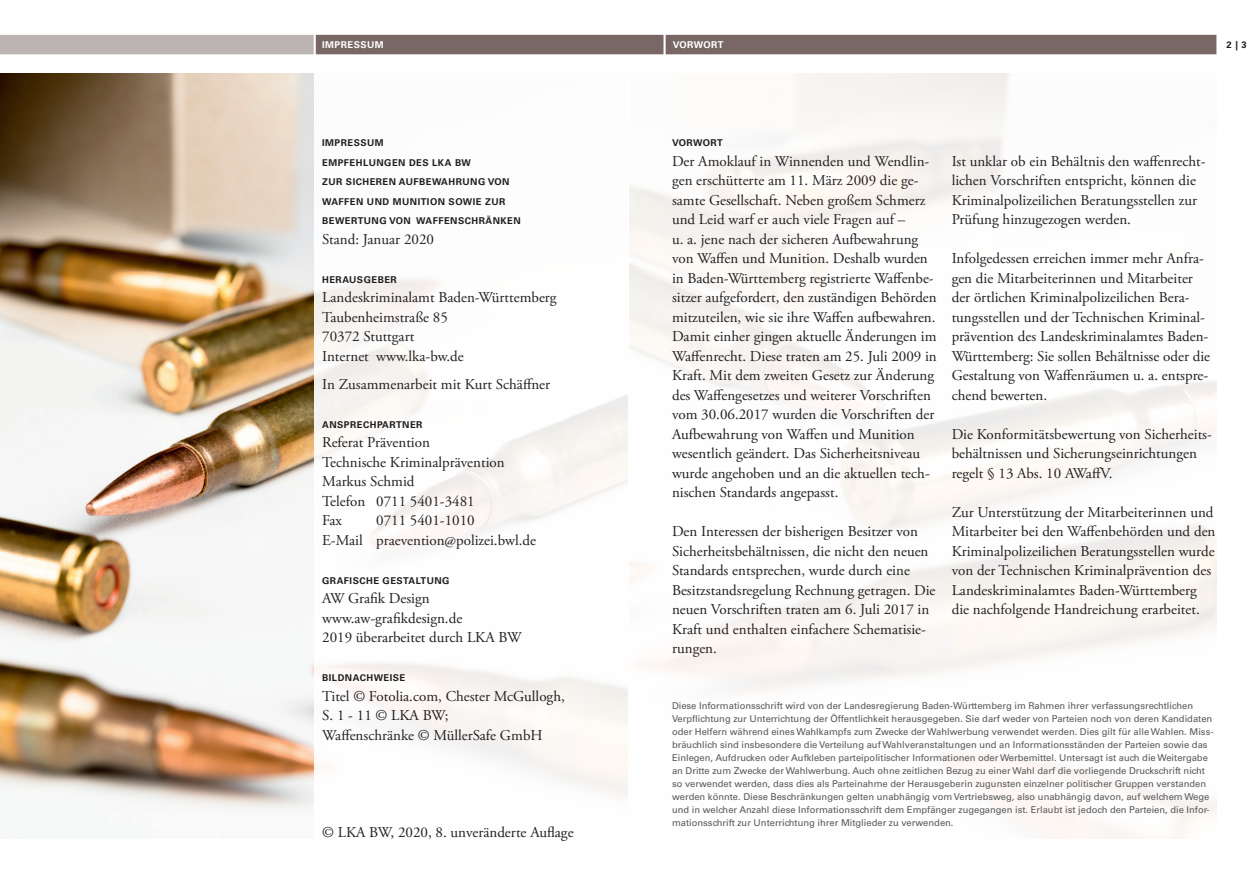
<style>
.page{position:relative;width:1259px;height:893px;background:#fff}
.page>*{position:absolute;margin:0;border:0;box-sizing:border-box;transform-origin:0 0}
.t1{font:15px/19.5px "Adobe Garamond Pro";color:#231f20}
.t2{font:9.3px/13px "Univers LT Std";color:#57585a}
.t3{font:700 9.3px/19.5px "Univers LT Std";letter-spacing:.05em;color:#231f20}
.t4{font:700 9.3px "Univers LT Std";letter-spacing:.05em;color:#fff}
.t5{font:700 9.3px "Univers LT Std";letter-spacing:.03em;color:#231f20}
.t6{font:700 9.3px "Univers LT Std";letter-spacing:.03em;color:#fff}
</style>
<div class="page">
<img style="left:0;top:74px;width:627px;height:737px">
<div style="left:316px;top:35px;width:900px;height:19px;background:#796765"></div>
<div style="left:0;top:35px;width:314px;height:19px;background:#bcb4b2"></div>
<hr style="left:663px;top:0;width:2px;height:68px;background:#fff">
<p class="t4" style="left:322px;top:39px;width:63px">IMPRESSUM</p>
<p class="t6" style="left:673px;top:39px;width:52px">VORWORT</p>
<p class="t3" style="left:1226px;top:35px;width:22px">2 | 3</p>
<p class="t3" style="left:322px;top:133px;width:200px">IMPRESSUM<br>EMPFEHLUNGEN DES LKA BW<br>ZUR SICHEREN AUFBEWAHRUNG VON<br>WAFFEN UND MUNITION SOWIE ZUR<br>BEWERTUNG VON WAFFENSCHRÄNKEN</p>
<p class="t1" style="left:322px;top:230px;width:113px">Stand: Januar 2020</p>
<p class="t3" style="left:322px;top:270px;width:76px">HERAUSGEBER</p>
<p class="t1" style="left:322px;top:288px;width:236px">Landeskriminalamt Baden-Württemberg<br>Taubenheimstraße 85<br>70372 Stuttgart<br>Internet www.lka-bw.de</p>
<p class="t1" style="left:322px;top:375px;width:229px">In Zusammenarbeit mit Kurt Schäffner</p>
<p class="t3" style="left:322px;top:415px;width:102px">ANSPRECHPARTNER</p>
<p class="t1" style="left:322px;top:433px;width:184px">Referat Prävention<br>Technische Kriminalprävention<br>Markus Schmid<br>Telefon 0711 5401-3481<br>Fax</p>
<p class="t1" style="left:322px;top:511px;width:215px;text-align:center">0711 5401-1010<br>E-Mail praevention@polizei.bwl.de</p>
<p class="t3" style="left:322px;top:571px;width:129px">GRAFISCHE GESTALTUNG</p>
<p class="t1" style="left:322px;top:589px;width:201px">AW Grafik Design www.aw-grafikdesign.de<br>2019 überarbeitet durch LKA BW</p>
<p class="t3" style="left:322px;top:668px;width:85px">BILDNACHWEISE</p>
<p class="t1" style="left:322px;top:687px;width:244px">Titel © Fotolia.com, Chester McGullogh,<br>S. 1 - 11 © LKA BW;<br>Waffenschränke © MüllerSafe GmbH</p>
<p class="t1" style="left:322px;top:823px;width:253px">© LKA BW, 2020, 8. unveränderte Auflage</p>
<p class="t5" style="left:672px;top:138px;width:52px">VORWORT</p>
<p class="t1" style="left:672px;top:152px;width:266px">Der Amoklauf in Winnenden und Wendlin&shy;gen erschütterte am 11. März 2009 die ge&shy;samte Gesellschaft. Neben großem Schmerz und Leid warf er auch viele Fragen auf –<br>u. a. jene nach der sicheren Aufbewahrung von Waffen und Munition. Deshalb wurden in Baden-Württemberg registrierte Waffenbe&shy;sitzer aufgefordert, den zuständigen Behörden mitzuteilen, wie sie ihre Waffen aufbewahren.<br>Damit einher gingen aktuelle Änderungen im Waffenrecht. Diese traten am 25. Juli 2009 in Kraft. Mit dem zweiten Gesetz zur Änderung des Waffengesetzes und weiterer Vorschriften vom 30.06.2017 wurden die Vorschriften der Aufbewahrung von Waffen und Munition wesentlich geändert. Das Sicherheitsniveau wurde angehoben und an die aktuellen tech&shy;nischen Standards angepasst.</p>
<p class="t1" style="left:672px;top:522px;width:265px">Den Interessen der bisherigen Besitzer von Sicherheitsbehältnissen, die nicht den neuen Standards entsprechen, wurde durch eine Besitzstandsregelung Rechnung getragen. Die neuen Vorschriften traten am 6. Juli 2017 in Kraft und enthalten einfachere Schematisie&shy;rungen.</p>
<p class="t1" style="left:951px;top:152px;width:255px">Ist unklar ob ein Behältnis den waffenrecht&shy;lichen Vorschriften entspricht, können die Kriminalpolizeilichen Beratungsstellen zur Prüfung hinzugezogen werden.</p>
<p class="t1" style="left:951px;top:249px;width:260px">Infolgedessen erreichen immer mehr Anfra&shy;gen die Mitarbeiterinnen und Mitarbeiter der örtlichen Kriminalpolizeilichen Bera&shy;tungsstellen und der Technischen Kriminal&shy;prävention des Landeskriminalamtes Baden-Württemberg: Sie sollen Behältnisse oder die Gestaltung von Waffenräumen u. a. entspre&shy;chend bewerten.</p>
<p class="t1" style="left:951px;top:425px;width:262px">Die Konformitätsbewertung von Sicherheits&shy;behältnissen und Sicherungseinrichtungen regelt § 13 Abs. 10 AWaffV.</p>
<p class="t1" style="left:951px;top:503px;width:265px">Zur Unterstützung der Mitarbeiterinnen und Mitarbeiter bei den Waffenbehörden und den Kriminalpolizeilichen Beratungsstellen wurde von der Technischen Kriminalprävention des Landeskriminalamtes Baden-Württemberg die nachfolgende Handreichung erarbeitet.</p>
<p class="t2" style="left:672px;top:699px;width:543px">Diese Informationsschrift wird von der Landesregierung Baden-Württemberg im Rahmen ihrer verfassungsrechtlichen Verpflichtung zur Unterrichtung der Öffentlichkeit herausgegeben. Sie darf weder von Parteien noch von deren Kandidaten oder Helfern während eines Wahlkampfs zum Zwecke der Wahlwerbung verwendet werden. Dies gilt für alle Wahlen. Miss&shy;bräuchlich sind insbesondere die Verteilung auf Wahlveranstaltungen und an Informationsständen der Parteien sowie das Einlegen, Aufdrucken oder Aufkleben parteipolitischer Informationen oder Werbemittel. Untersagt ist auch die Weitergabe an Dritte zum Zwecke der Wahlwerbung. Auch ohne zeitlichen Bezug zu einer Wahl darf die vorliegende Druckschrift nicht so verwendet werden, dass dies als Parteinahme der Herausgeberin zugunsten einzelner politischer Gruppen verstanden werden könnte. Diese Beschränkungen gelten unabhängig vom Vertriebsweg, also unabhängig davon, auf welchem Wege und in welcher Anzahl diese Informationsschrift dem Empfänger zugegangen ist. Erlaubt ist jedoch den Parteien, die Infor&shy;mationsschrift zur Unterrichtung ihrer Mitglieder zu verwenden.</p>
</div>
